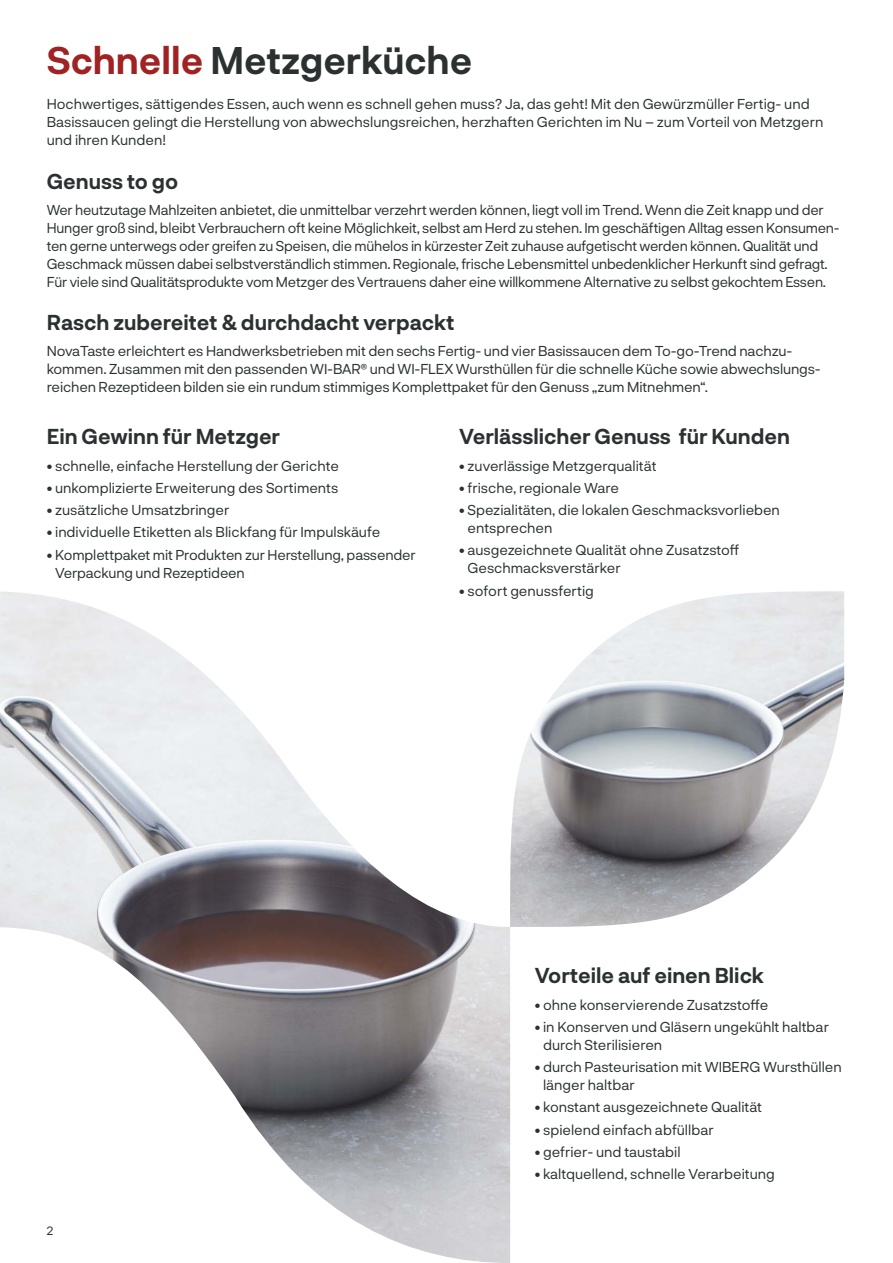
<style>
.page{position:relative;width:893px;height:1263px;background:#fff}
.page>*{position:absolute;margin:0;border:0;box-sizing:border-box;transform-origin:0 0}
.t1{font:700 37.5px "Neurial Grotesk";color:#2b3131}
.t2{font:700 21px "Neurial Grotesk";color:#2b3131}
.t3{font:14.25px/18px "Neurial Grotesk";letter-spacing:-.01em;color:#2b3131}
.t4{font:12px "Neurial Grotesk";color:#2b3131}
.s1{color:#a02222}
</style>
<div class="page">
<img style="left:510px;top:591px;width:334px;height:336px">
<img style="left:0;top:591px;width:510px;height:672px">
<h1 class="t1" style="left:47px;top:33px;width:427px"><span class="s1">Schnelle</span> Metzgerküche</h1>
<p class="t3" style="left:47px;top:94px;width:778px">Hochwertiges, sättigendes Essen, auch wenn es schnell gehen muss? Ja, das geht! Mit den Gewürzmüller Fertig- und<br>Basissaucen gelingt die Herstellung von abwechslungsreichen, herzhaften Gerichten im Nu – zum Vorteil von Metzgern und ihren Kunden!</p>
<h2 class="t2" style="left:47px;top:166px;width:133px">Genuss to go</h2>
<p class="t3" style="left:47px;top:200px;width:794px">Wer heutzutage Mahlzeiten anbietet, die unmittelbar verzehrt werden können, liegt voll im Trend. Wenn die Zeit knapp und der Hunger groß sind, bleibt Verbrauchern oft keine Möglichkeit, selbst am Herd zu stehen. Im geschäftigen Alltag essen Konsumen&shy;ten gerne unterwegs oder greifen zu Speisen, die mühelos in kürzester Zeit zuhause aufgetischt werden können. Qualität und Geschmack müssen dabei selbstverständlich stimmen. Regionale, frische Lebensmittel unbedenklicher Herkunft sind gefragt.<br>Für viele sind Qualitätsprodukte vom Metzger des Vertrauens daher eine willkommene Alternative zu selbst gekochtem Essen.</p>
<h2 class="t2" style="left:47px;top:307px;width:409px">Rasch zubereitet &amp; durchdacht verpackt</h2>
<p class="t3" style="left:47px;top:341px;width:775px">NovaTaste erleichtert es Handwerksbetrieben mit den sechs Fertig- und vier Basissaucen dem To-go-Trend nachzu&shy;kommen. Zusammen mit den passenden WI-BAR® und WI-FLEX Wursthüllen für die schnelle Küche sowie abwechslungs&shy;reichen Rezeptideen bilden sie ein rundum stimmiges Komplettpaket für den Genuss „zum Mitnehmen“.</p>
<h2 class="t2" style="left:459px;top:421px;width:332px">Verlässlicher Genuss für Kunden</h2>
<p class="t3" style="left:459px;top:456px;width:199px">• zuverlässige Metzgerqualität</p>
<p class="t3" style="left:459px;top:478px;width:161px">• frische, regionale Ware</p>
<p class="t3" style="left:468px;top:500px;width:314px;text-indent:-8px">• Spezialitäten, die lokalen Geschmacksvorlieben entsprechen</p>
<p class="t3" style="left:468px;top:540px;width:273px;text-indent:-8px">• ausgezeichnete Qualität ohne Zusatzstoff<br>Geschmacksverstärker</p>
<p class="t3" style="left:459px;top:581px;width:136px">• sofort genussfertig</p>
<h2 class="t2" style="left:47px;top:421px;width:235px">Ein Gewinn für Metzger</h2>
<p class="t3" style="left:47px;top:456px;width:294px">• schnelle, einfache Herstellung der Gerichte</p>
<p class="t3" style="left:47px;top:478px;width:293px">• unkomplizierte Erweiterung des Sortiments</p>
<p class="t3" style="left:47px;top:500px;width:184px">• zusätzliche Umsatzbringer</p>
<p class="t3" style="left:47px;top:522px;width:335px">• individuelle Etiketten als Blickfang für Impulskäufe</p>
<p class="t3" style="left:55px;top:545px;width:362px;text-indent:-8px">• Komplettpaket mit Produkten zur Herstellung, passender<br>Verpackung und Rezeptideen</p>
<p class="t4" style="left:47px;top:1223px;width:8px">2</p>
<h2 class="t2" style="left:535px;top:960px;width:231px">Vorteile auf einen Blick</h2>
<p class="t3" style="left:535px;top:995px;width:235px">• ohne konservierende Zusatzstoffe</p>
<p class="t3" style="left:543px;top:1017px;width:287px;text-indent:-8px">• in Konserven und Gläsern ungekühlt haltbar durch Sterilisieren</p>
<p class="t3" style="left:543px;top:1057px;width:300px;text-indent:-8px">• durch Pasteurisation mit WIBERG Wursthüllen länger haltbar</p>
<p class="t3" style="left:535px;top:1097px;width:229px">• konstant ausgezeichnete Qualität</p>
<p class="t3" style="left:535px;top:1120px;width:180px">• spielend einfach abfüllbar</p>
<p class="t3" style="left:535px;top:1142px;width:147px">• gefrier- und taustabil</p>
<p class="t3" style="left:535px;top:1164px;width:242px">• kaltquellend, schnelle Verarbeitung</p>
</div>
